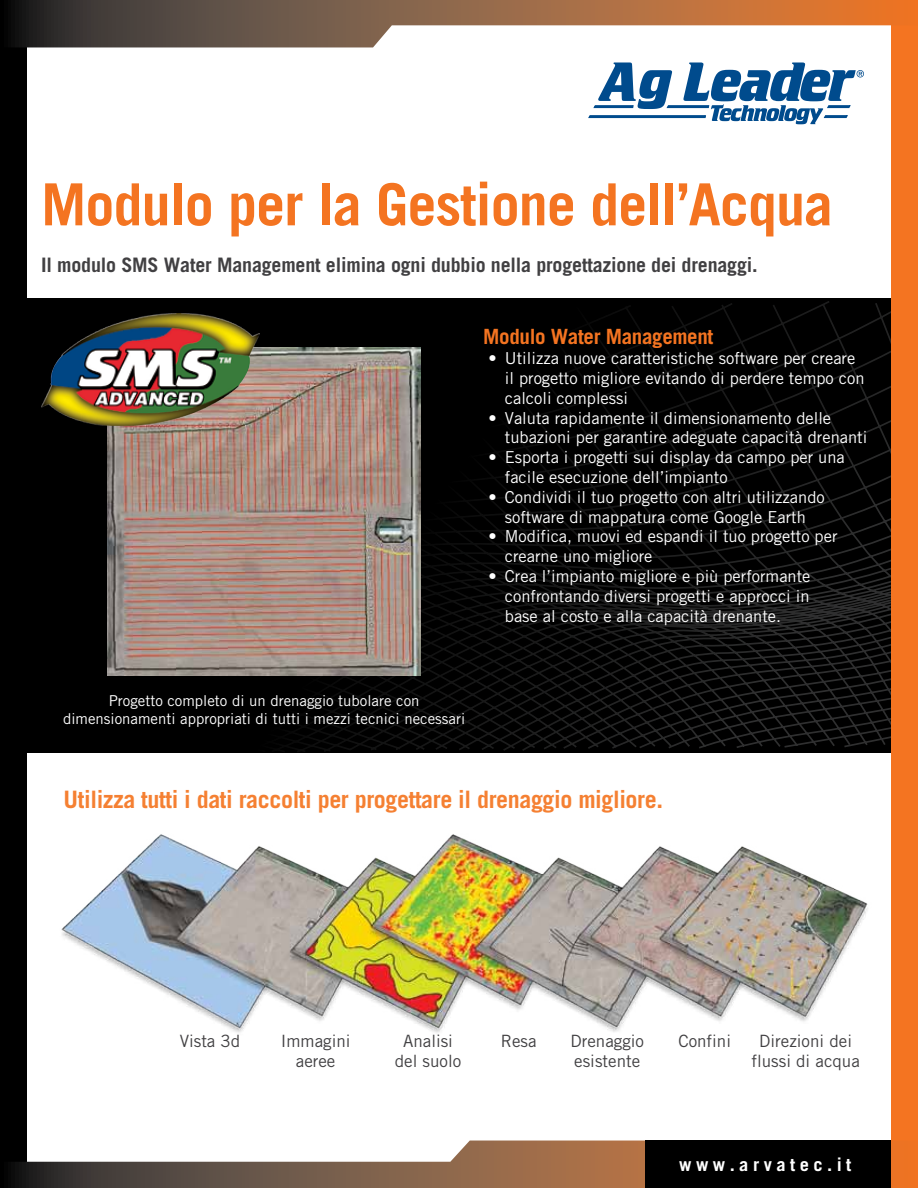
<style>
.page{position:relative;width:918px;height:1188px;background:#fff}
.page>*{position:absolute;margin:0;border:0;box-sizing:border-box;transform-origin:0 0}
.t1{font:700 58.2px "Trade Gothic";letter-spacing:-.015em;color:#f47421}
.t2{font:700 24px "Trade Gothic";letter-spacing:-.015em;color:#f58032}
.t3{font:700 21px "Trade Gothic";letter-spacing:-.015em;color:#f47421}
.t4{font:700 19.95px "Trade Gothic";letter-spacing:-.01em;color:#414042}
.t5{font:700 18px "Trade Gothic";letter-spacing:.24em;color:#fff}
.t6{font:16.95px/20.4px "Trade Gothic";color:#414042;text-align:center}
.t7{font:16.5px/19.8px "Trade Gothic";color:#fff}
.t8{font:15px/18px "Trade Gothic";color:#fff;text-align:center}
</style>
<div class="page">
<div style="left:0;top:299px;width:918px;height:454px;background:#000"></div>
<svg style="left:230px;top:298px;width:661px;height:454px"></svg>
<div style="left:891px;top:0;width:27px;height:1188px;background:#f47421"></div>
<div style="left:0;top:0;width:27px;height:1188px;background:#000"></div>
<img style="left:107px;top:348px;width:314px;height:328px">
<svg style="left:588px;top:62px;width:276px;height:62px"></svg>
<svg style="left:11px;top:1141px;width:635px;height:47px"></svg>
<div style="left:646px;top:1141px;width:245px;height:47px;background:#000"></div>
<svg style="left:11px;top:0;width:880px;height:47px"></svg>
<img style="left:41px;top:313px;width:219px;height:113px">
<img style="left:61px;top:834px;width:807px;height:199px">
<h1 class="t1" style="left:41px;top:169px;width:794px">Modulo per la Gestione dell’Acqua</h1>
<p class="t4" style="left:41px;top:253px;width:718px">Il modulo SMS Water Management elimina ogni dubbio nella progettazione dei drenaggi.</p>
<p class="t3" style="left:483px;top:324px;width:232px">Modulo Water Management</p>
<p class="t7" style="left:505px;top:348px;width:364px;text-indent:-16px">• Utilizza nuove caratteristiche software per creare il progetto migliore evitando di perdere tempo con calcoli complessi<br>Valuta rapidamente il dimensionamento delle tubazioni per garantire adeguate capacità drenanti Esporta i progetti sui display da campo per una facile esecuzione dell’impianto<br>Condividi il tuo progetto con altri utilizzando software di mappatura come Google Earth Modifica, muovi ed espandi il tuo progetto per crearne uno migliore<br>Crea l’impianto migliore e più performante confrontando diversi progetti e approcci in<br>base al costo e alla capacità drenante.</p>
<p class="t7" style="left:489px;top:408px;width:10px">•</p>
<p class="t7" style="left:489px;top:447px;width:10px">•</p>
<p class="t7" style="left:489px;top:487px;width:10px">•</p>
<p class="t7" style="left:489px;top:526px;width:10px">•</p>
<p class="t7" style="left:489px;top:566px;width:10px">•</p>
<p class="t8" style="left:63px;top:692px;width:404px">Progetto completo di un drenaggio tubolare con dimensionamenti appropriati di tutti i mezzi tecnici necessari</p>
<h2 class="t2" style="left:64px;top:785px;width:601px">Utilizza tutti i dati raccolti per progettare il drenaggio migliore.</h2>
<p class="t6" style="left:180px;top:1030px;width:62px">Vista 3d</p>
<p class="t6" style="left:281px;top:1030px;width:71px">Immagini aeree</p>
<p class="t6" style="left:395px;top:1030px;width:68px">Analisi del suolo</p>
<p class="t6" style="left:501px;top:1030px;width:37px">Resa</p>
<p class="t6" style="left:571px;top:1030px;width:75px;text-align:left">Drenaggio esistente</p>
<p class="t6" style="left:678px;top:1030px;width:54px">Confini</p>
<p class="t6" style="left:752px;top:1030px;width:110px">Direzioni dei flussi di acqua</p>
<p class="t5" style="left:679px;top:1154px;width:174px">www.arvatec.it</p>
</div>
